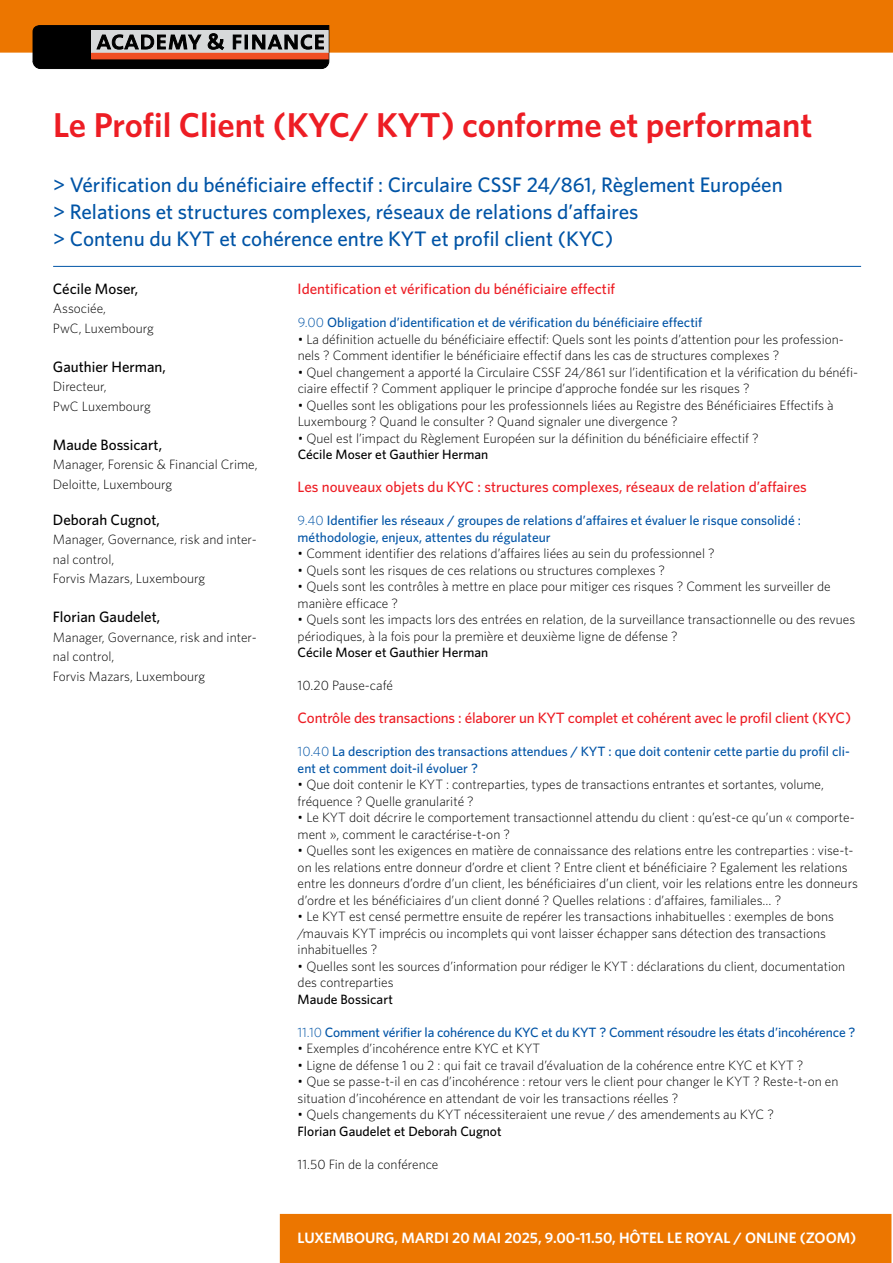
<style>
.page{position:relative;width:893px;height:1263px;background:#fff}
.page>*{position:absolute;margin:0;border:0;box-sizing:border-box;transform-origin:0 0}
.t1{font:600 34.5px "Whitney";color:#ed1d24}
.t2{font:500 21px/27px "Whitney";color:#0054a6}
.t3{font:500 15px "Whitney";color:#ed1d24}
.t4{font:500 15px "Whitney";color:#000}
.t5{font:600 15px "Whitney";color:#fff}
.t6{font:300 13.5px/16.5px "Whitney";color:#000}
.t7{font:500 13.5px/16.5px "Whitney";color:#0054a6}
.t8{font:500 13.5px "Whitney";color:#000}
.s1{font-weight:300}
</style>
<div class="page">
<div style="left:280px;top:1214px;width:611px;height:49px;background:#ec7600"></div>
<div style="left:0;top:0;width:893px;height:53px;background:#ec7600"></div>
<svg style="left:33px;top:25px;width:296px;height:44px"></svg>
<div style="left:92px;top:53px;width:236px;height:6px;background:#f04e23"></div>
<hr style="left:53px;top:266px;width:808px;height:1px;background:#0054a6">
<h1 class="t1" style="left:53px;top:102px;width:761px">Le Profil Client (KYC/ KYT) conforme et performant</h1>
<h2 class="t2" style="left:53px;top:171px;width:731px">&gt; Vérification du bénéficiaire effectif : Circulaire CSSF 24/861, Règlement Européen &gt; Relations et structures complexes, réseaux de relations d’affaires<br>&gt; Contenu du KYT et cohérence entre KYT et profil client (KYC)</h2>
<p class="t4" style="left:53px;top:278px;width:87px">Cécile Moser,</p>
<p class="t6" style="left:53px;top:298px;width:102px;line-height:19.5px">Associée,<br>PwC, Luxembourg</p>
<p class="t4" style="left:53px;top:356px;width:115px">Gauthier Herman,</p>
<p class="t6" style="left:53px;top:376px;width:100px;line-height:19.5px">Directeur,<br>PwC Luxembourg</p>
<p class="t4" style="left:53px;top:434px;width:111px">Maude Bossicart,</p>
<p class="t6" style="left:53px;top:454px;width:206px;line-height:19.5px">Manager, Forensic &amp; Financial Crime,<br>Deloitte, Luxembourg</p>
<p class="t4" style="left:53px;top:509px;width:109px">Deborah Cugnot,</p>
<p class="t6" style="left:53px;top:529px;width:205px;line-height:19.5px">Manager, Governance, risk and inter&shy;nal control,<br>Forvis Mazars, Luxembourg</p>
<p class="t4" style="left:53px;top:607px;width:109px">Florian Gaudelet,</p>
<p class="t6" style="left:53px;top:627px;width:205px;line-height:19.5px">Manager, Governance, risk and inter&shy;nal control,<br>Forvis Mazars, Luxembourg</p>
<p class="t3" style="left:298px;top:279px;width:319px">Identification et vérification du bénéficiaire effectif</p>
<p class="t7" style="left:298px;top:314px;width:406px"><span class="s1">9.00</span> Obligation d’identification et de vérification du bénéficiaire effectif</p>
<p class="t6" style="left:298px;top:330px;width:548px">• La définition actuelle du bénéficiaire effectif: Quels sont les points d’attention pour les profession&shy;nels ? Comment identifier le bénéficiaire effectif dans les cas de structures complexes ?</p>
<p class="t6" style="left:298px;top:363px;width:562px">• Quel changement a apporté la Circulaire CSSF 24/861 sur l’identification et la vérification du bénéfi&shy;ciaire effectif ? Comment appliquer le principe d’approche fondée sur les risques ?</p>
<p class="t6" style="left:298px;top:396px;width:537px">• Quelles sont les obligations pour les professionnels liées au Registre des Bénéficiaires Effectifs à<br>Luxembourg ? Quand le consulter ? Quand signaler une divergence ?</p>
<p class="t6" style="left:298px;top:429px;width:462px">• Quel est l’impact du Règlement Européen sur la définition du bénéficiaire effectif ?</p>
<p class="t8" style="left:298px;top:445px;width:192px">Cécile Moser et Gauthier Herman</p>
<p class="t3" style="left:298px;top:477px;width:511px">Les nouveaux objets du KYC : structures complexes, réseaux de relation d’affaires</p>
<p class="t7" style="left:298px;top:512px;width:505px"><span class="s1">9.40</span> Identifier les réseaux / groupes de relations d’affaires et évaluer le risque consolidé : méthodologie, enjeux, attentes du régulateur</p>
<p class="t6" style="left:298px;top:545px;width:419px">• Comment identifier des relations d’affaires liées au sein du professionnel ?</p>
<p class="t6" style="left:298px;top:561px;width:369px">• Quels sont les risques de ces relations ou structures complexes ?</p>
<p class="t6" style="left:298px;top:578px;width:534px">• Quels sont les contrôles à mettre en place pour mitiger ces risques ? Comment les surveiller de manière efficace ?</p>
<p class="t6" style="left:298px;top:611px;width:559px">• Quels sont les impacts lors des entrées en relation, de la surveillance transactionnelle ou des revues périodiques, à la fois pour la première et deuxième ligne de défense ?</p>
<p class="t8" style="left:298px;top:643px;width:192px">Cécile Moser et Gauthier Herman</p>
<p class="t6" style="left:298px;top:677px;width:97px">10.20 Pause-café</p>
<p class="t3" style="left:298px;top:708px;width:555px">Contrôle des transactions : élaborer un KYT complet et cohérent avec le profil client (KYC)</p>
<p class="t7" style="left:298px;top:743px;width:554px"><span class="s1">10.40</span> La description des transactions attendues / KYT : que doit contenir cette partie du profil cli&shy;ent et comment doit-il évoluer ?</p>
<p class="t6" style="left:298px;top:776px;width:528px">• Que doit contenir le KYT : contreparties, types de transactions entrantes et sortantes, volume, fréquence ? Quelle granularité ?</p>
<p class="t6" style="left:298px;top:809px;width:558px">• Le KYT doit décrire le comportement transactionnel attendu du client : qu’est-ce qu’un « comporte&shy;ment », comment le caractérise-t-on ?</p>
<p class="t6" style="left:298px;top:842px;width:562px">• Quelles sont les exigences en matière de connaissance des relations entre les contreparties : vise-t&shy;on les relations entre donneur d’ordre et client ? Entre client et bénéficiaire ? Egalement les relations entre les donneurs d’ordre d’un client, les bénéficiaires d’un client, voir les relations entre les donneurs d’ordre et les bénéficiaires d’un client donné ? Quelles relations : d’affaires, familiales… ?</p>
<p class="t6" style="left:298px;top:908px;width:538px">• Le KYT est censé permettre ensuite de repérer les transactions inhabituelles : exemples de bons /mauvais KYT imprécis ou incomplets qui vont laisser échapper sans détection des transactions inhabituelles ?</p>
<p class="t6" style="left:298px;top:957px;width:549px">• Quelles sont les sources d’information pour rédiger le KYT : déclarations du client, documentation des contreparties</p>
<p class="t8" style="left:298px;top:990px;width:97px">Maude Bossicart</p>
<p class="t7" style="left:298px;top:1023px;width:559px"><span class="s1">11.10</span> Comment vérifier la cohérence du KYC et du KYT ? Comment résoudre les états d’incohérence ?</p>
<p class="t6" style="left:298px;top:1040px;width:244px">• Exemples d’incohérence entre KYC et KYT</p>
<p class="t6" style="left:298px;top:1056px;width:507px">• Ligne de défense 1 ou 2 : qui fait ce travail d’évaluation de la cohérence entre KYC et KYT ?</p>
<p class="t6" style="left:298px;top:1073px;width:542px">• Que se passe-t-il en cas d’incohérence : retour vers le client pour changer le KYT ? Reste-t-on en situation d’incohérence en attendant de voir les transactions réelles ?</p>
<p class="t6" style="left:298px;top:1106px;width:478px">• Quels changements du KYT nécessiteraient une revue / des amendements au KYC ?</p>
<p class="t8" style="left:298px;top:1122px;width:205px">Florian Gaudelet et Deborah Cugnot</p>
<p class="t6" style="left:298px;top:1155px;width:142px">11.50 Fin de la conférence</p>
<p class="t5" style="left:297px;top:1228px;width:560px">LUXEMBOURG, MARDI 20 MAI 2025, 9.00-11.50, HÔTEL LE ROYAL / ONLINE (ZOOM)</p>
</div>
